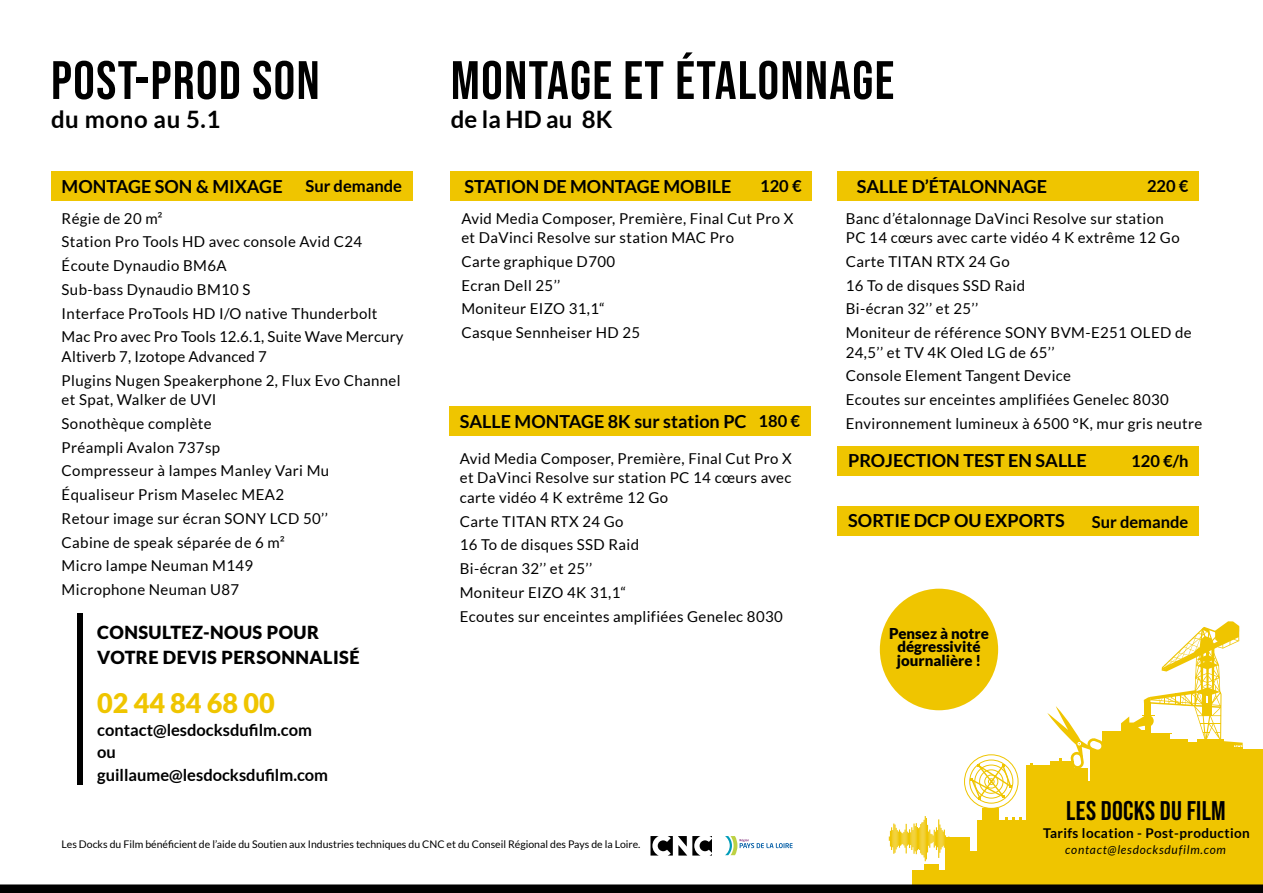
<style>
.page{position:relative;width:1263px;height:893px;background:#fff}
.page>*{position:absolute;margin:0;border:0;box-sizing:border-box;transform-origin:0 0}
.t1{font:54px "Bebas Neue";letter-spacing:.025em;color:#000}
.t2{font:27px "Bebas Neue";letter-spacing:.01em;color:#000}
.t3{font:900 27px "Lato";color:#efc500}
.t4{font:700 24px "Lato";letter-spacing:.015em;color:#000}
.t5{font:700 18px "Lato";color:#000}
.t6{font:900 18px/25.5px "Lato";letter-spacing:.025em;color:#000}
.t7{font:700 16.5px/22.5px "Lato";color:#000}
.t8{font:15px/23.7px "Lato";letter-spacing:.025em;color:#000}
.t9{font:900 15px/13.5px "Lato";color:#000;text-align:center}
.t10{font:700 13.5px "Lato";letter-spacing:.03em;color:#000}
.t11{font:italic 12px "Lato";letter-spacing:.065em;color:#000}
.t12{font:10.5px "Lato";color:#000}
</style>
<div class="page">
<div style="left:977px;top:820px;width:61px;height:73px;background:#efc500"></div>
<div style="left:912px;top:870px;width:91px;height:23px;background:#efc500"></div>
<div style="left:1042px;top:781px;width:221px;height:112px;background:#efc500"></div>
<div style="left:946px;top:837px;width:24px;height:33px;background:#efc500"></div>
<div style="left:924px;top:864px;width:15px;height:13px;background:#efc500"></div>
<div style="left:1026px;top:765px;width:24px;height:128px;background:#efc500"></div>
<div style="left:965px;top:851px;width:12px;height:21px;background:#efc500"></div>
<svg style="left:1005px;top:817px;width:16px;height:3px"></svg>
<div style="left:982px;top:808px;width:17px;height:12px;background:#efc500"></div>
<svg style="left:0;top:884px;width:1263px;height:9px;background:#0d0d0a"></svg>
<svg style="left:1047px;top:621px;width:216px;height:160px"></svg>
<hr style="left:893px;top:823px;width:1px;height:31px;background:#efc500">
<hr style="left:938px;top:819px;width:1px;height:39px;background:#efc500">
<hr style="left:913px;top:823px;width:2px;height:31px;background:#efc500">
<hr style="left:916px;top:823px;width:1px;height:31px;background:#efc500">
<hr style="left:922px;top:822px;width:1px;height:33px;background:#efc500">
<hr style="left:921px;top:822px;width:1px;height:33px;background:#efc500">
<hr style="left:923px;top:820px;width:2px;height:37px;background:#efc500">
<hr style="left:925px;top:816px;width:1px;height:45px;background:#efc500">
<hr style="left:926px;top:818px;width:1px;height:41px;background:#efc500">
<svg style="left:889px;top:824px;width:32px;height:29px"></svg>
<svg style="left:927px;top:824px;width:23px;height:29px"></svg>
<div style="left:964px;top:755px;width:54px;height:54px;border:1px solid #efc500;border-radius:50%"></div>
<div style="left:969px;top:760px;width:44px;height:43px;border:1px solid #efc500;border-radius:50%"></div>
<svg style="left:969px;top:760px;width:44px;height:41px"></svg>
<div style="left:838px;top:171px;width:361px;height:30px;background:#efc500"></div>
<div style="left:451px;top:171px;width:361px;height:30px;background:#efc500"></div>
<div style="left:449px;top:406px;width:362px;height:30px;background:#efc500"></div>
<div style="left:51px;top:171px;width:361px;height:30px;background:#efc500"></div>
<div style="left:838px;top:446px;width:361px;height:30px;background:#efc500"></div>
<div style="left:838px;top:506px;width:361px;height:30px;background:#efc500"></div>
<div style="left:77px;top:613px;width:6px;height:172px;background:#000"></div>
<svg style="left:650px;top:836px;width:62px;height:19px"></svg>
<svg style="left:725px;top:836px;width:67px;height:19px"></svg>
<div style="left:880px;top:589px;width:118px;height:121px;background:#efc500;border-radius:50%"></div>
<h1 class="t1" style="left:51px;top:50px;width:270px">POST-PROD SON</h1>
<h1 class="t1" style="left:451px;top:50px;width:445px">MONTAGE ET ÉTALONNAGE</h1>
<h3 class="t4" style="left:51px;top:105px;width:171px">du mono au 5.1</h3>
<h3 class="t4" style="left:451px;top:106px;width:163px">de la HD au 8K</h3>
<p class="t5" style="left:465px;top:176px;width:268px">STATION DE MONTAGE MOBILE</p>
<p class="t5" style="left:857px;top:176px;width:192px">SALLE D’ÉTALONNAGE</p>
<p class="t7" style="left:305px;top:174px;width:98px">Sur demande</p>
<p class="t5" style="left:62px;top:176px;width:222px">MONTAGE SON &amp; MIXAGE</p>
<p class="t7" style="left:760px;top:174px;width:43px">120 €</p>
<p class="t7" style="left:1147px;top:174px;width:43px">220 €</p>
<p class="t8" style="left:62px;top:206px;width:343px">Régie de 20 m²<br>Station Pro Tools HD avec console Avid C24<br>Écoute Dynaudio BM6A<br>Sub-bass Dynaudio BM10 S<br>Interface ProTools HD I/O native Thunderbolt<br>Mac Pro avec Pro Tools 12.6.1, Suite Wave Mercury</p>
<p class="t8" style="left:62px;top:344px;width:340px">Altiverb 7, Izotope Advanced 7<br>Plugins Nugen Speakerphone 2, Flux Evo Channel</p>
<p class="t8" style="left:62px;top:388px;width:269px">et Spat, Walker de UVI<br>Sonothèque complète<br>Préampli Avalon 737sp<br>Compresseur à lampes Manley Vari Mu<br>Équaliseur Prism Maselec MEA2<br>Retour image sur écran SONY LCD 50’’<br>Cabine de speak séparée de 6 m²<br>Micro lampe Neuman M149<br>Microphone Neuman U87</p>
<p class="t6" style="left:97px;top:619px;width:264px">CONSULTEZ-NOUS POUR<br>VOTRE DEVIS PERSONNALISÉ</p>
<h2 class="t3" style="left:97px;top:687px;width:179px">02 44 84 68 00</h2>
<p class="t7" style="left:97px;top:718px;width:232px">contact@lesdocksdufilm.com ou guillaume@lesdocksdufilm.com</p>
<p class="t8" style="left:461px;top:208px;width:333px;line-height:19.5px">Avid Media Composer, Première, Final Cut Pro X et DaVinci Resolve sur station MAC Pro</p>
<p class="t8" style="left:461px;top:249px;width:180px">Carte graphique D700<br>Ecran Dell 25’’<br>Moniteur EIZO 31,1“<br>Casque Sennheiser HD 25</p>
<p class="t5" style="left:460px;top:411px;width:288px">SALLE MONTAGE 8K sur station PC</p>
<p class="t7" style="left:758px;top:409px;width:43px">180 €</p>
<p class="t8" style="left:460px;top:448px;width:333px;line-height:19.5px;text-align:justify">Avid Media Composer, Première, Final Cut Pro X et DaVinci Resolve sur station PC 14 cœurs avec carte vidéo 4 K extrême 12 Go</p>
<p class="t8" style="left:460px;top:509px;width:325px">Carte TITAN RTX 24 Go<br>16 To de disques SSD Raid<br>Bi-écran 32’’ et 25’’<br>Moniteur EIZO 4K 31,1“<br>Ecoutes sur enceintes amplifiées Genelec 8030</p>
<p class="t12" style="left:62px;top:838px;width:580px">Les Docks du Film bénéficient de l’aide du Soutien aux Industries techniques du CNC et du Conseil Régional des Pays de la Loire.</p>
<p class="t8" style="left:846px;top:208px;width:335px;line-height:19.5px">Banc d’étalonnage DaVinci Resolve sur station<br>PC 14 cœurs avec carte vidéo 4 K extrême 12 Go</p>
<p class="t8" style="left:846px;top:250px;width:347px">Carte TITAN RTX 24 Go<br>16 To de disques SSD Raid<br>Bi-écran 32’’ et 25’’<br>Moniteur de référence SONY BVM-E251 OLED de</p>
<p class="t8" style="left:846px;top:340px;width:358px">24,5’’ et TV 4K Oled LG de 65’’<br>Console Element Tangent Device<br>Ecoutes sur enceintes amplifiées Genelec 8030<br>Environnement lumineux à 6500 °K, mur gris neutre</p>
<p class="t5" style="left:848px;top:450px;width:240px">PROJECTION TEST EN SALLE</p>
<p class="t7" style="left:1131px;top:450px;width:59px">120 €/h</p>
<p class="t5" style="left:848px;top:510px;width:218px">SORTIE DCP OU EXPORTS</p>
<p class="t7" style="left:1092px;top:510px;width:98px">Sur demande</p>
<p class="t9" style="left:889px;top:626px;width:101px">Pensez à notre dégressivité journalière !</p>
<h2 class="t2" style="left:1066px;top:796px;width:161px">LES DOCKS DU FILM</h2>
<p class="t10" style="left:1043px;top:825px;width:208px">Tarifs location - Post-production</p>
<p class="t11" style="left:1065px;top:843px;width:162px">contact@lesdocksdufilm.com</p>
</div>
